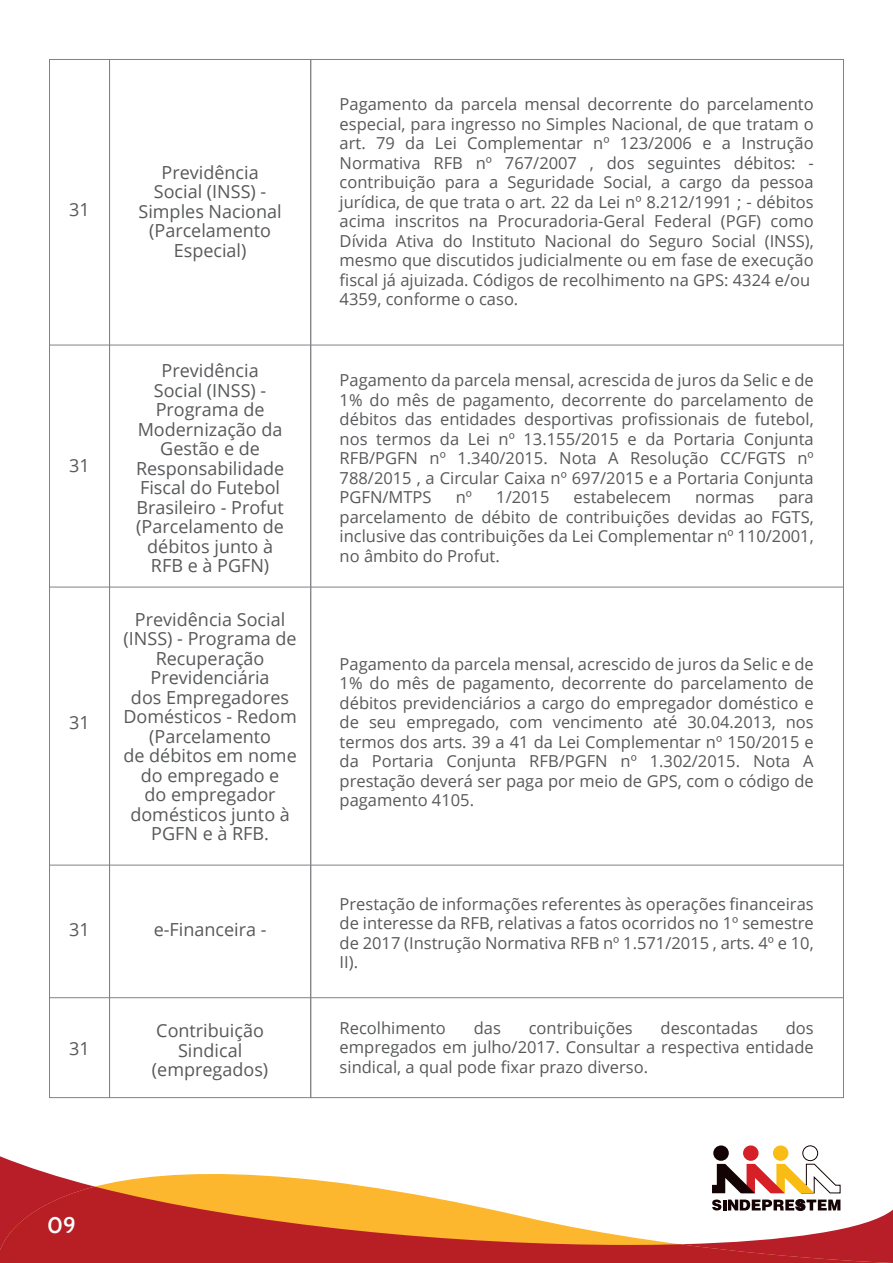
<style>
.page{position:relative;width:893px;height:1263px;background:#fff}
.page>*{position:absolute;margin:0;border:0;box-sizing:border-box;transform-origin:0 0}
.t1{font:600 22.5px "Cabin";color:#fff}
.t2{font:18px/19.5px "Open Sans";color:#57585a;text-align:center}
.t3{font:16.5px/19.5px "Open Sans";color:#57585a;text-align:justify}
</style>
<div class="page">
<svg style="left:0;top:1156px;width:818px;height:30px"></svg>
<svg style="left:0;top:1186px;width:893px;height:77px;fill:#b71f28"></svg>
<div style="left:773px;top:1145px;width:15px;height:16px;background:#f8bc15;border-radius:50%"></div>
<div style="left:743px;top:1145px;width:15px;height:16px;background:#d42026;border-radius:50%"></div>
<svg style="left:712px;top:1164px;width:129px;height:47px"></svg>
<div style="left:713px;top:1145px;width:16px;height:16px;background:#130304;border-radius:50%"></div>
<div style="left:803px;top:1146px;width:15px;height:15px;background:#fff;border-radius:50%"></div>
<div style="left:802px;top:1145px;width:16px;height:16px;border:1px solid #130304;border-radius:50%"></div>
<div style="left:49px;top:59px;width:61px;height:1039px;border:1px solid #808285"></div>
<hr style="left:49px;top:345px;width:794px;height:1px;background:#808285">
<hr style="left:49px;top:587px;width:794px;height:1px;background:#808285">
<hr style="left:49px;top:865px;width:794px;height:1px;background:#808285">
<hr style="left:49px;top:997px;width:794px;height:1px;background:#808285">
<p class="t2" style="left:69px;top:200px;width:22px">31</p>
<p class="t2" style="left:138px;top:162px;width:145px">Previdência<br>Social (INSS) -<br>Simples Nacional (Parcelamento<br>Especial)</p>
<p class="t2" style="left:69px;top:455px;width:22px">31</p>
<p class="t2" style="left:69px;top:712px;width:22px">31</p>
<p class="t2" style="left:69px;top:919px;width:22px">31</p>
<p class="t2" style="left:69px;top:1038px;width:22px">31</p>
<p class="t2" style="left:136px;top:360px;width:150px">Previdência<br>Social (INSS) -<br>Programa de<br>Modernização da<br>Gestão e de<br>Responsabilidade<br>Fiscal do Futebol<br>Brasileiro - Profut (Parcelamento de débitos junto à<br>RFB e à PGFN)</p>
<p class="t2" style="left:123px;top:609px;width:175px">Previdência Social (INSS) - Programa de<br>Recuperação<br>Previdenciária<br>dos Empregadores<br>Domésticos - Redom (Parcelamento<br>de débitos em nome do empregado e<br>do empregador domésticos junto à<br>PGFN e à RFB.</p>
<p class="t2" style="left:154px;top:919px;width:114px">e-Financeira -</p>
<p class="t2" style="left:152px;top:1020px;width:118px">Contribuição<br>Sindical (empregados)</p>
<p class="t3" style="left:340px;top:94px;width:476px;text-align:left">Pagamento da parcela mensal decorrente do parcelamento especial, para ingresso no Simples Nacional, de que tratam o art. 79 da Lei Complementar nº 123/2006 e a Instrução Normativa RFB nº 767/2007 , dos seguintes débitos: - contribuição para a Seguridade Social, a cargo da pessoa jurídica, de que trata o art. 22 da Lei nº 8.212/1991 ; - débitos acima inscritos na Procuradoria-Geral Federal (PGF) como Dívida Ativa do Instituto Nacional do Seguro Social (INSS), mesmo que discutidos judicialmente ou em fase de execução fiscal já ajuizada. Códigos de recolhimento na GPS: 4324 e/ou 4359, conforme o caso.</p>
<p class="t3" style="left:340px;top:370px;width:476px">Pagamento da parcela mensal, acrescida de juros da Selic e de 1% do mês de pagamento, decorrente do parcelamento de débitos das entidades desportivas profissionais de futebol, nos termos da Lei nº 13.155/2015 e da Portaria Conjunta RFB/PGFN nº 1.340/2015. Nota A Resolução CC/FGTS nº 788/2015 , a Circular Caixa nº 697/2015 e a Portaria Conjunta PGFN/MTPS</p>
<p class="t3" style="left:456px;top:487px;width:18px">nº</p>
<p class="t3" style="left:496px;top:487px;width:55px">1/2015</p>
<p class="t3" style="left:574px;top:487px;width:99px">estabelecem</p>
<p class="t3" style="left:695px;top:487px;width:61px">normas</p>
<p class="t3" style="left:340px;top:487px;width:476px;text-indent:439px">para parcelamento de débito de contribuições devidas ao FGTS, inclusive das contribuições da Lei Complementar nº 110/2001, no âmbito do Profut.</p>
<p class="t3" style="left:340px;top:653px;width:476px">Pagamento da parcela mensal, acrescido de juros da Selic e de 1% do mês de pagamento, decorrente do parcelamento de débitos previdenciários a cargo do empregador doméstico e de seu empregado, com vencimento até 30.04.2013, nos termos dos arts. 39 a 41 da Lei Complementar nº 150/2015 e da Portaria Conjunta RFB/PGFN nº 1.302/2015. Nota A prestação deverá ser paga por meio de GPS, com o código de pagamento 4105.</p>
<p class="t3" style="left:340px;top:893px;width:476px">Prestação de informações referentes às operações financeiras de interesse da RFB, relativas a fatos ocorridos no 1º semestre de 2017 (Instrução Normativa RFB nº 1.571/2015 , arts. 4º e 10, II).</p>
<p class="t3" style="left:340px;top:1018px;width:476px;text-indent:446px">dos empregados em julho/2017. Consultar a respectiva entidade sindical, a qual pode fixar prazo diverso.</p>
<p class="t3" style="left:340px;top:1018px;width:108px">Recolhimento</p>
<p class="t3" style="left:474px;top:1018px;width:29px">das</p>
<p class="t3" style="left:529px;top:1018px;width:106px">contribuições</p>
<p class="t3" style="left:661px;top:1018px;width:99px">descontadas</p>
<h1 class="t1" style="left:47px;top:1212px;width:30px">0 92</h1>
</div>
